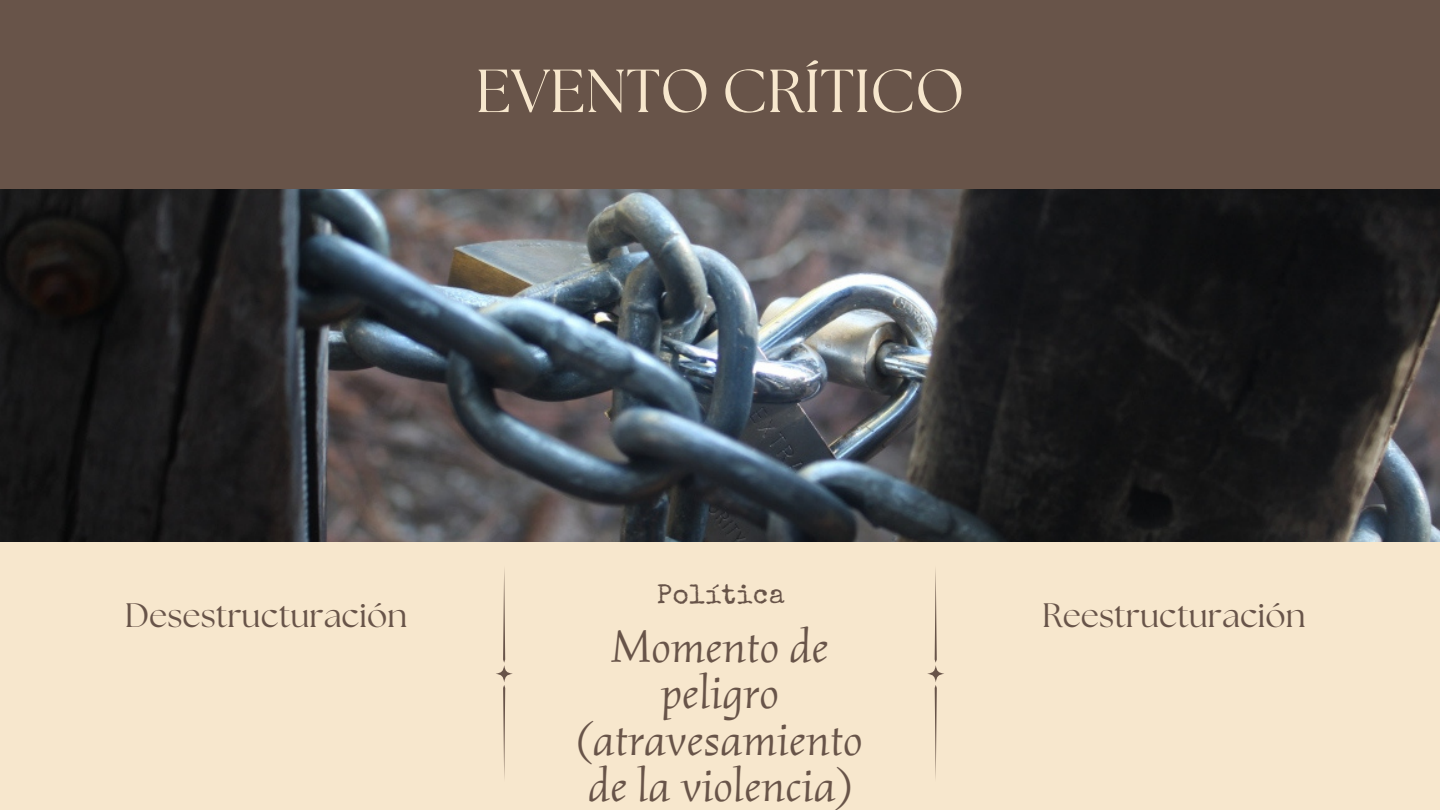
<style>
.page{position:relative;width:1440px;height:810px;background:#f7e7cd}
.page>*{position:absolute;margin:0;border:0;box-sizing:border-box;transform-origin:0 0}
.t1{font:60.6px "The Seasons";color:#f7e7cd}
.t2{font:italic 46.6px/46.5px "Simonetta";color:#685449;text-align:center}
.t3{font:33.8px "The Seasons";color:#685449}
.t4{font:27.4px "Special Elite";letter-spacing:.03em;color:#685449}
</style>
<div class="page">
<div style="left:0;top:0;width:1440px;height:189px;background:#685449"></div>
<img style="left:0;top:189px;width:1440px;height:352px">
<svg style="left:496px;top:665px;width:17px;height:17px"></svg>
<svg style="left:503px;top:685px;width:2px;height:94px"></svg>
<svg style="left:503px;top:569px;width:2px;height:94px"></svg>
<svg style="left:927px;top:665px;width:17px;height:17px"></svg>
<svg style="left:935px;top:685px;width:2px;height:94px"></svg>
<svg style="left:935px;top:569px;width:2px;height:94px"></svg>
<p class="t1" style="left:476px;top:64px;width:490px">EVENTO CRÍTICO</p>
<p class="t4" style="left:657px;top:584px;width:129px">Política</p>
<p class="t3" style="left:125px;top:600px;width:284px">Desestructuración</p>
<p class="t3" style="left:1042px;top:600px;width:265px">Reestructuración</p>
<p class="t2" style="left:611px;top:623px;width:219px">Momento de peligro</p>
<p class="t2" style="left:577px;top:716px;width:287px;text-align:left">(atravesamiento de la violencia)</p>
</div>
